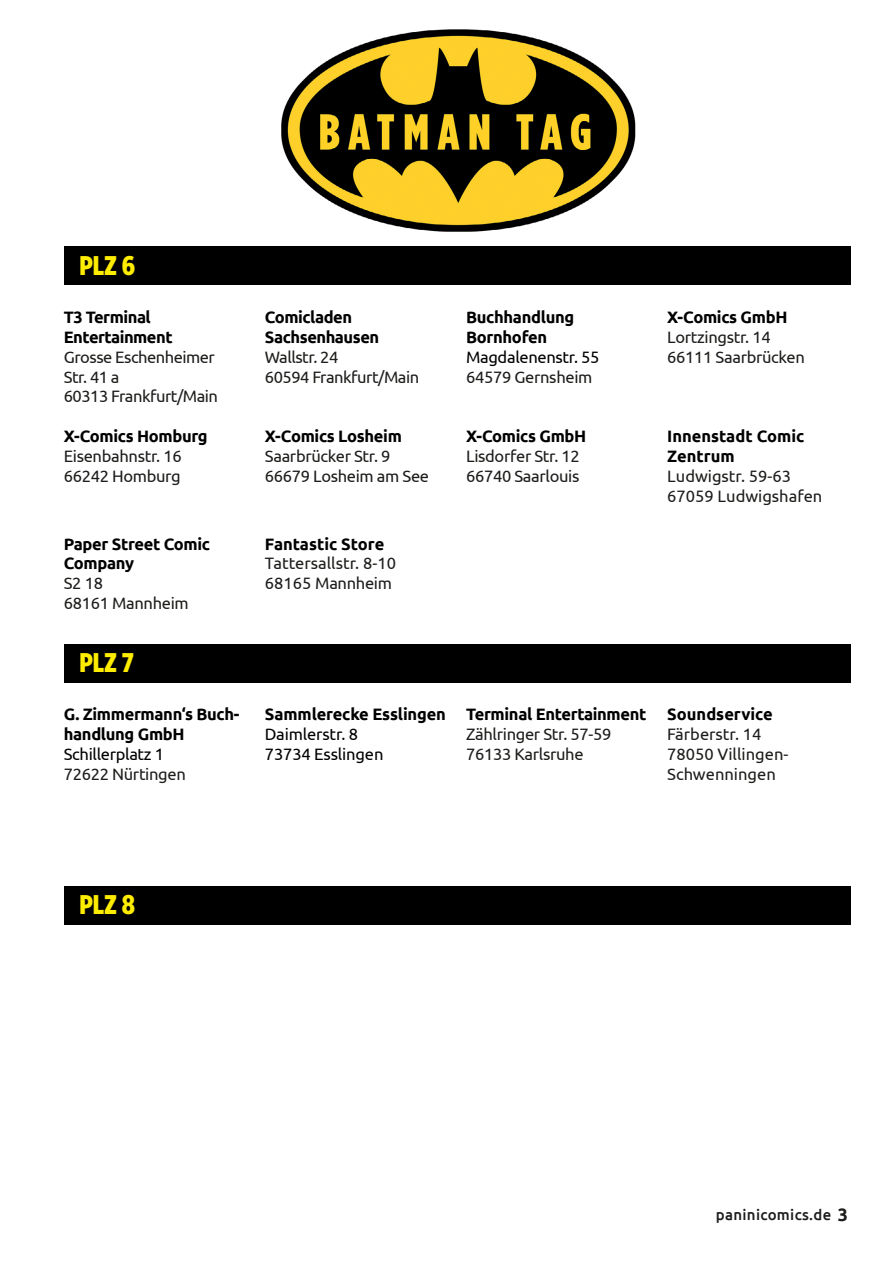
<style>
.page{position:relative;width:893px;height:1263px;background:#fff}
.page>*{position:absolute;margin:0;border:0;box-sizing:border-box;transform-origin:0 0}
.t1{font:900 27px "Gotham X Narrow";color:#ffed00}
.t2{font:16.5px/19.8px "Ubuntu";letter-spacing:-.02em;color:#1d1d1b}
.t3{font:700 16.5px/19.8px "Ubuntu";letter-spacing:-.02em;color:#000}
.t4{font:16.5px/19.8px "Ubuntu";color:#1d1d1b}
.t5{font:16.5px/19.8px "Ubuntu";letter-spacing:-.02em;color:#000}
.t6{font:700 16.5px/19.8px "Ubuntu";color:#000}
.t7{font:500 15px "Ubuntu";letter-spacing:.02em;color:#1d1d1b}
.s1{font-weight:700;font-size:18px}
</style>
<div class="page">
<img style="left:258px;top:29px;width:398px;height:218px">
<div style="left:64px;top:247px;width:786px;height:38px;background:#000"></div>
<div style="left:64px;top:644px;width:786px;height:38px;background:#000"></div>
<div style="left:64px;top:886px;width:786px;height:38px;background:#000"></div>
<h1 class="t1" style="left:79px;top:248px;width:57px">PLZ 6</h1>
<p class="t3" style="left:64px;top:307px;width:110px">T3 Terminal<br>Entertainment</p>
<p class="t2" style="left:64px;top:347px;width:156px">Grosse Eschenheimer<br>Str. 41 a<br>60313 Frankfurt/Main</p>
<p class="t3" style="left:64px;top:426px;width:145px">X-Comics Homburg</p>
<p class="t2" style="left:64px;top:446px;width:119px">Eisenbahnstr. 16<br>66242 Homburg</p>
<p class="t3" style="left:64px;top:534px;width:148px">Paper Street Comic<br>Company</p>
<p class="t2" style="left:64px;top:573px;width:127px">S2 18<br>68161 Mannheim</p>
<h1 class="t1" style="left:79px;top:646px;width:56px">PLZ 7</h1>
<p class="t3" style="left:64px;top:704px;width:177px">G. Zimmermann‘s Buch&shy;handlung GmbH</p>
<p class="t5" style="left:64px;top:744px;width:102px">Schillerplatz 1</p>
<p class="t2" style="left:64px;top:764px;width:124px">72622 Nürtingen</p>
<p class="t3" style="left:265px;top:307px;width:116px">Comicladen<br>Sachsenhausen</p>
<p class="t2" style="left:265px;top:347px;width:156px">Wallstr. 24<br>60594 Frankfurt/Main</p>
<p class="t3" style="left:265px;top:426px;width:138px">X-Comics Losheim</p>
<p class="t2" style="left:265px;top:446px;width:166px">Saarbrücker Str. 9<br>66679 Losheim am See</p>
<p class="t6" style="left:265px;top:534px;width:121px">Fantastic Store</p>
<p class="t4" style="left:265px;top:553px;width:133px">Tattersallstr. 8-10<br>68165 Mannheim</p>
<p class="t3" style="left:466px;top:307px;width:110px">Buchhandlung<br>Bornhofen</p>
<p class="t5" style="left:466px;top:347px;width:135px">Magdalenenstr. 55</p>
<p class="t2" style="left:466px;top:366px;width:128px">64579 Gernsheim</p>
<p class="t3" style="left:466px;top:426px;width:122px">X-Comics GmbH</p>
<p class="t2" style="left:466px;top:446px;width:115px">Lisdorfer Str. 12<br>66740 Saarlouis</p>
<p class="t3" style="left:667px;top:307px;width:122px">X-Comics GmbH</p>
<p class="t2" style="left:667px;top:327px;width:139px">Lortzingstr. 14<br>66111 Saarbrücken</p>
<p class="t6" style="left:667px;top:426px;width:139px">Innenstadt Comic<br>Zentrum</p>
<p class="t4" style="left:667px;top:466px;width:157px">Ludwigstr. 59-63<br>67059 Ludwigshafen</p>
<p class="t3" style="left:265px;top:704px;width:183px">Sammlerecke Esslingen</p>
<p class="t5" style="left:265px;top:724px;width:120px">Daimlerstr. 8<br>73734 Esslingen</p>
<p class="t3" style="left:466px;top:704px;width:182px">Terminal Entertainment</p>
<p class="t2" style="left:466px;top:724px;width:147px">Zählringer Str. 57-59<br>76133 Karlsruhe</p>
<p class="t6" style="left:667px;top:704px;width:107px">Soundservice</p>
<p class="t4" style="left:667px;top:724px;width:123px">Färberstr. 14<br>78050 Villingen-<br>Schwenningen</p>
<h1 class="t1" style="left:79px;top:888px;width:57px">PLZ 8</h1>
<p class="t7" style="left:716px;top:1205px;width:134px">paninicomics.de <span class="s1">3</span></p>
</div>
